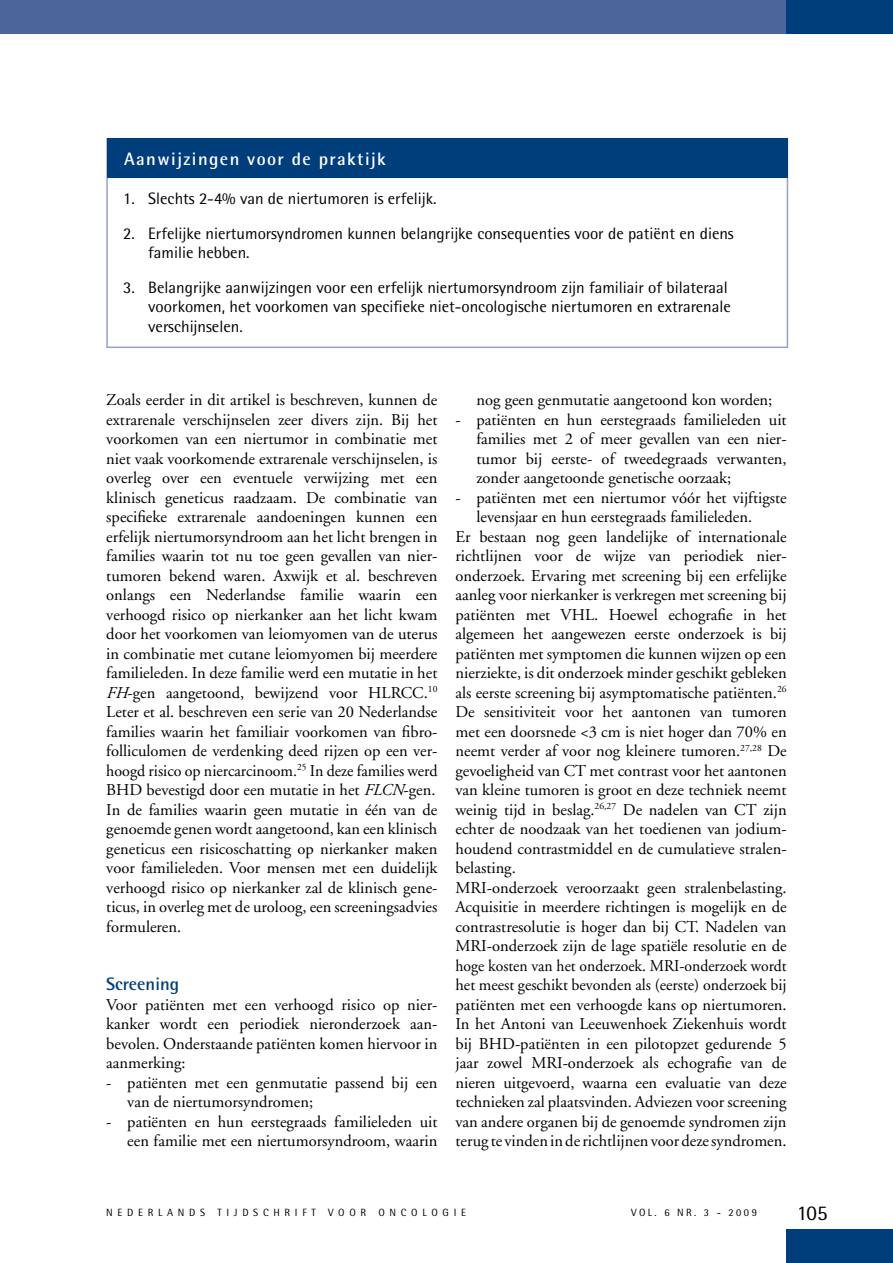
<style>
.page{position:relative;width:893px;height:1263px;background:#fff}
.page>*{position:absolute;margin:0;border:0;box-sizing:border-box;transform-origin:0 0}
.t1{font:21px "Rotis Semi Sans";color:#000}
.t2{font:700 18px "Rotis Semi Sans";letter-spacing:.08em;color:#fff}
.t3{font:700 18px "Rotis Semi Sans";color:#003d7b}
.t4{font:16.5px/19.5px "Adobe Garamond";color:#000;text-align:justify}
.t5{font:16.5px/19.5px "Rotis Semi Sans";color:#000}
.t6{font:16.5px "Adobe Garamond";color:#000;scale:.95 1}
.t7{font:10.5px "Rotis Semi Sans";letter-spacing:.45em;color:#000}
.t8{font:10.5px "Rotis Semi Sans";letter-spacing:.23em;color:#000}
.s1{font-style:italic}
</style>
<div class="page">
<div style="left:0;top:0;width:893px;height:34px;background:#4c669b"></div>
<div style="left:787px;top:0;width:106px;height:34px;background:#003d7b"></div>
<div style="left:787px;top:1229px;width:106px;height:34px;background:#003d7b"></div>
<div style="left:106px;top:138px;width:682px;height:210px;background:#fff;border:2px solid #97a1c4"></div>
<div style="left:107px;top:139px;width:680px;height:39px;background:#003d7b"></div>
<p class="t2" style="left:124px;top:148px;width:263px">Aanwijzingen voor de praktijk</p>
<p class="t5" style="left:123px;top:189px;width:315px">1. Slechts 2-4% van de niertumoren is erfelijk.</p>
<p class="t5" style="left:148px;top:223px;width:587px;text-indent:-25px">2. Erfelijke niertumorsyndromen kunnen belangrijke consequenties voor de patiënt en diens familie hebben.</p>
<p class="t5" style="left:148px;top:277px;width:584px;text-indent:-25px">3. Belangrijke aanwijzingen voor een erfelijk niertumorsyndroom zijn familiair of bilateraal voorkomen, het voorkomen van specifieke niet-oncologische niertumoren en extrarenale verschijnselen.</p>
<p class="t4" style="left:106px;top:390px;width:333px">Zoals eerder in dit artikel is beschreven, kunnen de extrarenale verschijnselen zeer divers zijn. Bij het voorkomen van een niertumor in combinatie met niet vaak voorkomende extrarenale verschijnselen, is overleg over een eventuele verwijzing met een klinisch geneticus raadzaam. De combinatie van specifieke extrarenale aandoeningen kunnen een erfelijk niertumorsyndroom aan het licht brengen in families waarin tot nu toe geen gevallen van nier&shy;tumoren bekend waren. Axwijk et al. beschreven onlangs een Nederlandse familie waarin een verhoogd risico op nierkanker aan het licht kwam door het voorkomen van leiomyomen van de uterus in combinatie met cutane leiomyomen bij meerdere familieleden. In deze familie werd een mutatie in het <span class="s1">FH</span>-gen aangetoond, bewijzend voor HLRCC.<sup>10<br></sup>Leter et al. beschreven een serie van 20 Nederlandse families waarin het familiair voorkomen van fibro&shy;folliculomen de verdenking deed rijzen op een ver&shy;hoogd risico op niercarcinoom.<sup>25</sup> In deze families werd BHD bevestigd door een mutatie in het <span class="s1">FLCN</span>-gen.<br>In de families waarin geen mutatie in één van de genoemde genen wordt aangetoond, kan een klinisch geneticus een risicoschatting op nierkanker maken voor familieleden. Voor mensen met een duidelijk verhoogd risico op nierkanker zal de klinisch gene&shy;ticus, in overleg met de uroloog, een screeningsadvies formuleren.</p>
<p class="t3" style="left:106px;top:973px;width:74px">Screening</p>
<p class="t4" style="left:106px;top:995px;width:333px">Voor patiënten met een verhoogd risico op nier&shy;kanker wordt een periodiek nieronderzoek aan&shy;bevolen. Onderstaande patiënten komen hiervoor in aanmerking:</p>
<p class="t4" style="left:127px;top:1073px;width:312px;text-indent:-21px">- patiënten met een genmutatie passend bij een van de niertumorsyndromen;</p>
<p class="t4" style="left:106px;top:1112px;width:333px;text-align:right">- patiënten en hun eerstegraads familieleden uit een familie met een niertumorsyndroom, waarin</p>
<p class="t4" style="left:476px;top:390px;width:297px">nog geen genmutatie aangetoond kon worden;</p>
<p class="t4" style="left:476px;top:410px;width:312px;text-indent:-21px">- patiënten en hun eerstegraads familieleden uit families met 2 of meer gevallen van een nier&shy;tumor bij eerste- of tweedegraads verwanten, zonder aangetoonde genetische oorzaak;</p>
<p class="t4" style="left:455px;top:488px;width:333px">- patiënten met een niertumor vóór het vijftigste</p>
<p class="t4" style="left:476px;top:507px;width:277px">levensjaar en hun eerstegraads familieleden.</p>
<p class="t4" style="left:455px;top:527px;width:333px">Er bestaan nog geen landelijke of internationale</p>
<p class="t4" style="left:455px;top:546px;width:333px">richtlijnen voor de wijze van periodiek nier-</p>
<p class="t4" style="left:455px;top:566px;width:333px">onderzoek. Ervaring met screening bij een erfelijke</p>
<p class="t4" style="left:455px;top:586px;width:333px">aanleg voor nierkanker is verkregen met screening bij</p>
<p class="t4" style="left:455px;top:605px;width:333px">patiënten met VHL. Hoewel echografie in het</p>
<p class="t4" style="left:455px;top:625px;width:333px">algemeen het aangewezen eerste onderzoek is bij</p>
<p class="t4" style="left:455px;top:644px;width:333px">patiënten met symptomen die kunnen wijzen op een</p>
<p class="t4" style="left:455px;top:664px;width:333px">nierziekte, is dit onderzoek minder geschikt gebleken</p>
<p class="t4" style="left:455px;top:683px;width:333px">als eerste screening bij asymptomatische patiënten.<sup>26</sup></p>
<p class="t4" style="left:455px;top:702px;width:333px">De sensitiviteit voor het aantonen van tumoren</p>
<p class="t4" style="left:455px;top:722px;width:333px">met een doorsnede &lt;3 cm is niet hoger dan 70% en</p>
<p class="t4" style="left:455px;top:741px;width:333px">neemt verder af voor nog kleinere tumoren.<sup>27,28</sup> De</p>
<p class="t4" style="left:455px;top:761px;width:333px">gevoeligheid van CT met contrast voor het aantonen</p>
<p class="t4" style="left:455px;top:780px;width:333px">van kleine tumoren is groot en deze techniek neemt</p>
<p class="t4" style="left:455px;top:800px;width:333px">weinig tijd in beslag.<sup>26,27</sup> De nadelen van CT zijn</p>
<p class="t4" style="left:455px;top:819px;width:333px">echter de noodzaak van het toedienen van jodium-</p>
<p class="t4" style="left:455px;top:839px;width:333px">houdend contrastmiddel en de cumulatieve stralen-</p>
<p class="t4" style="left:455px;top:858px;width:62px">belasting.</p>
<p class="t4" style="left:455px;top:878px;width:333px">MRI-onderzoek veroorzaakt geen stralenbelasting.</p>
<p class="t4" style="left:455px;top:897px;width:333px">Acquisitie in meerdere richtingen is mogelijk en de</p>
<p class="t4" style="left:455px;top:917px;width:333px">contrastresolutie is hoger dan bij CT. Nadelen van</p>
<p class="t4" style="left:455px;top:936px;width:333px">MRI-onderzoek zijn de lage spatiële resolutie en de</p>
<p class="t6" style="left:455px;top:956px;width:350px">hoge kosten van het onderzoek. MRI-onderzoek wordt</p>
<p class="t4" style="left:455px;top:975px;width:333px">het meest geschikt bevonden als (eerste) onderzoek bij</p>
<p class="t4" style="left:455px;top:995px;width:333px">patiënten met een verhoogde kans op niertumoren.</p>
<p class="t4" style="left:455px;top:1014px;width:333px">In het Antoni van Leeuwenhoek Ziekenhuis wordt</p>
<p class="t4" style="left:455px;top:1034px;width:333px">bij BHD-patiënten in een pilotopzet gedurende 5</p>
<p class="t4" style="left:455px;top:1053px;width:333px">jaar zowel MRI-onderzoek als echografie van de</p>
<p class="t4" style="left:455px;top:1073px;width:333px">nieren uitgevoerd, waarna een evaluatie van deze</p>
<p class="t4" style="left:455px;top:1092px;width:333px">technieken zal plaatsvinden. Adviezen voor screening</p>
<p class="t4" style="left:455px;top:1112px;width:333px">van andere organen bij de genoemde syndromen zijn</p>
<p class="t4" style="left:455px;top:1131px;width:333px">terug te vinden in de richtlijnen voor deze syndromen.</p>
<p class="t7" style="left:106px;top:1206px;width:361px">NEDERLANDS TIJDSCHRIFT VOOR ONCOLOGIE</p>
<p class="t8" style="left:631px;top:1206px;width:127px">VOL. 6 NR. 3 - 2009</p>
<p class="t1" style="left:797px;top:1200px;width:32px">105</p>
</div>
